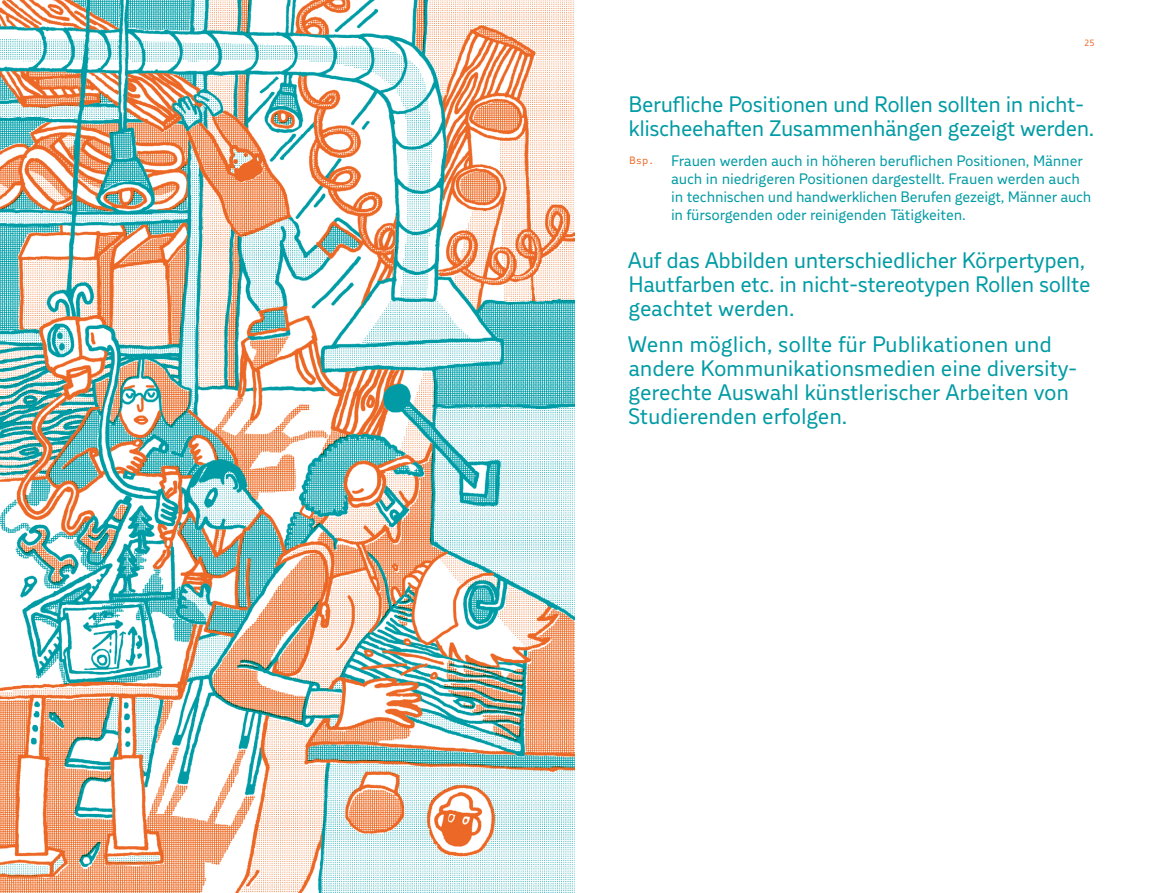
<style>
.page{position:relative;width:1149px;height:893px;background:#fff}
.page>*{position:absolute;margin:0;border:0;box-sizing:border-box;transform-origin:0 0}
.t1{font:22.2px/24px "Burg Grotesk";letter-spacing:-.02em;color:#009ba4}
.t2{font:15px/18px "Burg Grotesk";letter-spacing:-.01em;color:#009ba4}
.t3{font:9px "Burg Grotesk Mono";color:#ec6725}
.s1{font-family:"Burg Grotesk Mono";font-size:10.5px;color:#ec6725}
</style>
<div class="page">
<img style="left:0;top:0;width:574px;height:893px">
<p class="t3" style="left:1083px;top:38px;width:12px">25</p>
<p class="t1" style="left:628px;top:92px;width:467px">Berufliche Positionen und Rollen sollten in nicht&shy;klischeehaften Zusammenhängen gezeigt werden.</p>
<p class="t2" style="left:671px;top:151px;width:422px;text-indent:-41px"><span class="s1">Bsp.</span> Frauen werden auch in höheren beruflichen Positionen, Männer auch in niedrigeren Positionen dargestellt. Frauen werden auch in technischen und handwerklichen Berufen gezeigt, Männer auch in fürsorgenden oder reinigenden Tätigkeiten.</p>
<p class="t1" style="left:627px;top:248px;width:464px">Auf das Abbilden unterschiedlicher Körpertypen,<br>Hautfarben etc. in nicht-stereotypen Rollen sollte geachtet werden.</p>
<p class="t1" style="left:627px;top:332px;width:451px">Wenn möglich, sollte für Publikationen und andere Kommunikationsmedien eine diversity&shy;gerechte Auswahl künstlerischer Arbeiten von Studierenden erfolgen.</p>
</div>
